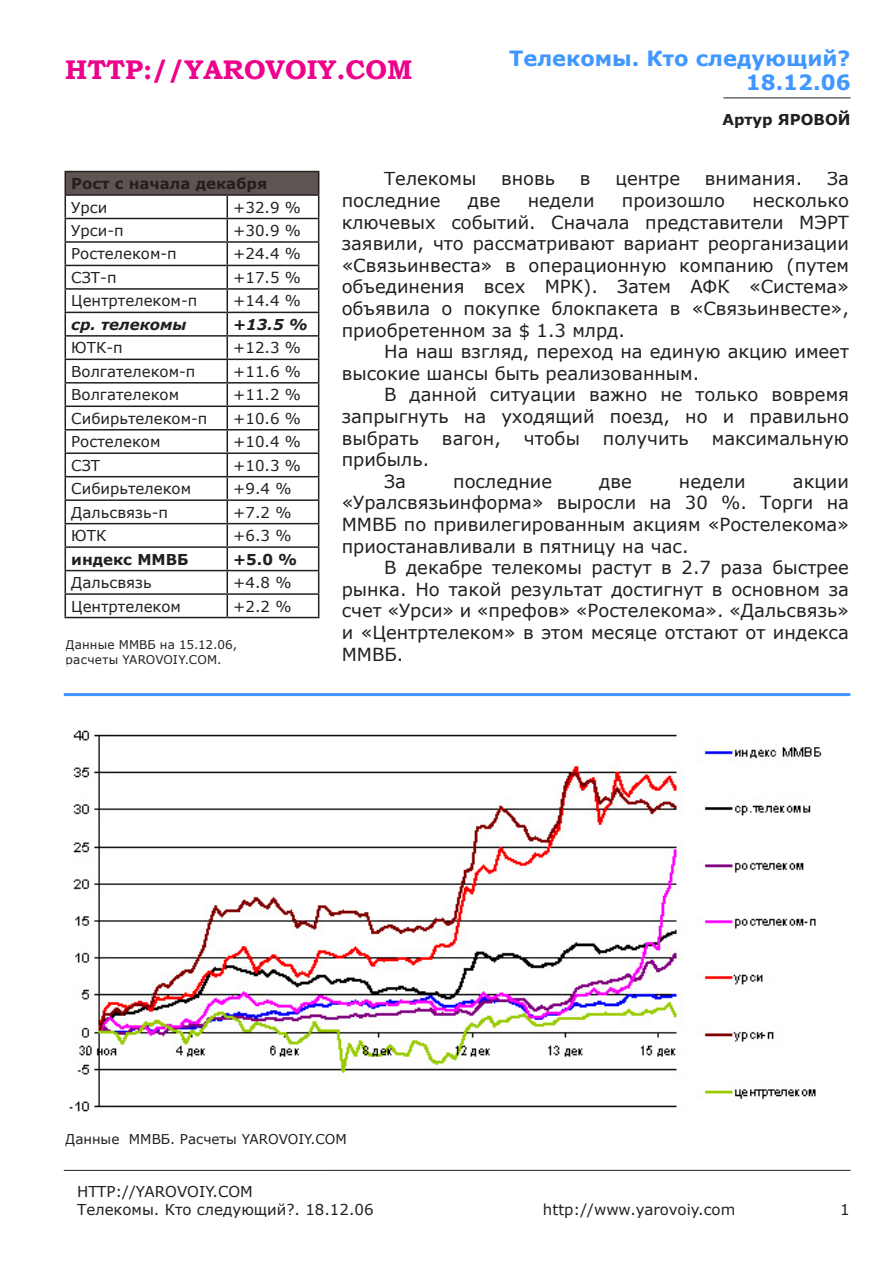
<style>
.page{position:relative;width:893px;height:1263px;background:#fff}
.page>*{position:absolute;margin:0;border:0;box-sizing:border-box;transform-origin:0 0}
.t1{font:700 27px "Bookman Old Style";color:#ed028c}
.t2{font:700 21px "Verdana";color:#3f97ff}
.t3{font:18px/21.6px "Verdana";color:#231f20;text-align:justify}
.t4{font:15px/18px "Verdana";color:#231f20}
.t5{font:700 15px "Verdana";color:#231f20}
.t6{font:italic 700 15px "Verdana";color:#231f20}
.t7{font:13.5px "Verdana";color:#231f20}
.t8{font:12px/14.4px "Verdana";letter-spacing:.01em;color:#231f20}
</style>
<div class="page">
<hr style="left:64px;top:1170px;width:786px;height:1px;background:#231f20">
<hr style="left:723px;top:98px;width:127px;height:1px;background:#231f20">
<hr style="left:64px;top:693px;width:786px;height:3px;background:#3f97ff">
<svg style="left:64px;top:170px;width:256px;height:449px"></svg>
<div style="left:65px;top:172px;width:254px;height:23px;background:#5e5553"></div>
<hr style="left:65px;top:171px;width:162px;height:1px;background:#231f20">
<hr style="left:227px;top:171px;width:92px;height:1px;background:#231f20">
<hr style="left:65px;top:194px;width:162px;height:2px;background:#231f20">
<hr style="left:227px;top:194px;width:92px;height:2px;background:#231f20">
<hr style="left:65px;top:218px;width:162px;height:1px;background:#231f20">
<hr style="left:227px;top:218px;width:92px;height:1px;background:#231f20">
<hr style="left:65px;top:241px;width:162px;height:2px;background:#231f20">
<hr style="left:227px;top:241px;width:92px;height:2px;background:#231f20">
<hr style="left:65px;top:265px;width:162px;height:1px;background:#231f20">
<hr style="left:227px;top:265px;width:92px;height:1px;background:#231f20">
<hr style="left:65px;top:288px;width:162px;height:2px;background:#231f20">
<hr style="left:227px;top:288px;width:92px;height:2px;background:#231f20">
<hr style="left:65px;top:312px;width:162px;height:1px;background:#231f20">
<hr style="left:227px;top:312px;width:92px;height:1px;background:#231f20">
<hr style="left:65px;top:335px;width:162px;height:2px;background:#231f20">
<hr style="left:227px;top:335px;width:92px;height:2px;background:#231f20">
<hr style="left:65px;top:359px;width:162px;height:1px;background:#231f20">
<hr style="left:227px;top:359px;width:92px;height:1px;background:#231f20">
<hr style="left:65px;top:382px;width:162px;height:2px;background:#231f20">
<hr style="left:227px;top:382px;width:92px;height:2px;background:#231f20">
<hr style="left:65px;top:405px;width:162px;height:2px;background:#231f20">
<hr style="left:227px;top:405px;width:92px;height:2px;background:#231f20">
<hr style="left:65px;top:429px;width:162px;height:1px;background:#231f20">
<hr style="left:227px;top:429px;width:92px;height:1px;background:#231f20">
<hr style="left:65px;top:452px;width:162px;height:2px;background:#231f20">
<hr style="left:227px;top:452px;width:92px;height:2px;background:#231f20">
<hr style="left:65px;top:476px;width:162px;height:1px;background:#231f20">
<hr style="left:227px;top:476px;width:92px;height:1px;background:#231f20">
<hr style="left:65px;top:499px;width:162px;height:2px;background:#231f20">
<hr style="left:227px;top:499px;width:92px;height:2px;background:#231f20">
<hr style="left:65px;top:523px;width:162px;height:1px;background:#231f20">
<hr style="left:227px;top:523px;width:92px;height:1px;background:#231f20">
<hr style="left:65px;top:546px;width:162px;height:2px;background:#231f20">
<hr style="left:227px;top:546px;width:92px;height:2px;background:#231f20">
<hr style="left:65px;top:570px;width:162px;height:1px;background:#231f20">
<hr style="left:227px;top:570px;width:92px;height:1px;background:#231f20">
<hr style="left:65px;top:593px;width:162px;height:2px;background:#231f20">
<svg style="left:65px;top:172px;width:1px;height:445px"></svg>
<hr style="left:227px;top:593px;width:92px;height:2px;background:#231f20">
<svg style="left:227px;top:196px;width:1px;height:421px"></svg>
<svg style="left:318px;top:172px;width:1px;height:445px"></svg>
<hr style="left:65px;top:617px;width:162px;height:1px;background:#231f20">
<hr style="left:227px;top:617px;width:92px;height:1px;background:#231f20">
<img style="left:69px;top:730px;width:753px;height:382px">
<h1 class="t1" style="left:65px;top:51px;width:349px">HTTP://YAROVOIY.COM</h1>
<p class="t2" style="left:509px;top:45px;width:343px">Телекомы. Кто следующий?</p>
<p class="t2" style="left:746px;top:69px;width:106px">18.12.06</p>
<p class="t5" style="left:722px;top:110px;width:130px">Артур ЯРОВОЙ</p>
<p class="t5" style="left:71px;top:174px;width:197px">Рост с начала декабря</p>
<p class="t4" style="left:71px;top:198px;width:38px">Урси</p>
<p class="t4" style="left:233px;top:198px;width:69px">+32.9 %</p>
<p class="t4" style="left:71px;top:221px;width:54px">Урси-п</p>
<p class="t4" style="left:233px;top:221px;width:69px">+30.9 %</p>
<p class="t4" style="left:71px;top:244px;width:107px">Ростелеком-п</p>
<p class="t4" style="left:233px;top:244px;width:69px">+24.4 %</p>
<p class="t4" style="left:71px;top:268px;width:47px">СЗТ-п</p>
<p class="t4" style="left:233px;top:268px;width:69px">+17.5 %</p>
<p class="t4" style="left:71px;top:291px;width:128px">Центртелеком-п</p>
<p class="t4" style="left:233px;top:291px;width:69px">+14.4 %</p>
<p class="t6" style="left:71px;top:315px;width:117px">ср. телекомы</p>
<p class="t6" style="left:233px;top:315px;width:76px">+13.5 %</p>
<p class="t4" style="left:71px;top:338px;width:53px">ЮТК-п</p>
<p class="t4" style="left:233px;top:338px;width:69px">+12.3 %</p>
<p class="t4" style="left:71px;top:362px;width:126px">Волгателеком-п</p>
<p class="t4" style="left:233px;top:362px;width:69px">+11.6 %</p>
<p class="t4" style="left:71px;top:385px;width:109px">Волгателеком</p>
<p class="t4" style="left:233px;top:385px;width:69px">+11.2 %</p>
<p class="t4" style="left:71px;top:409px;width:138px">Сибирьтелеком-п</p>
<p class="t4" style="left:233px;top:409px;width:69px">+10.6 %</p>
<p class="t4" style="left:71px;top:432px;width:91px">Ростелеком</p>
<p class="t4" style="left:233px;top:432px;width:69px">+10.4 %</p>
<p class="t4" style="left:71px;top:456px;width:30px">СЗТ</p>
<p class="t4" style="left:233px;top:456px;width:69px">+10.3 %</p>
<p class="t4" style="left:71px;top:479px;width:121px">Сибирьтелеком</p>
<p class="t4" style="left:233px;top:479px;width:60px">+9.4 %</p>
<p class="t4" style="left:71px;top:503px;width:98px">Дальсвязь-п</p>
<p class="t4" style="left:233px;top:503px;width:60px">+7.2 %</p>
<p class="t4" style="left:71px;top:526px;width:37px">ЮТК</p>
<p class="t4" style="left:233px;top:526px;width:60px">+6.3 %</p>
<p class="t5" style="left:71px;top:550px;width:119px">индекс ММВБ</p>
<p class="t5" style="left:233px;top:550px;width:65px">+5.0 %</p>
<p class="t4" style="left:71px;top:573px;width:82px">Дальсвязь</p>
<p class="t4" style="left:233px;top:573px;width:60px">+4.8 %</p>
<p class="t4" style="left:71px;top:597px;width:111px">Центртелеком</p>
<p class="t4" style="left:233px;top:597px;width:60px">+2.2 %</p>
<p class="t8" style="left:66px;top:637px;width:173px">Данные ММВБ на 15.12.06, расчеты YAROVOIY.COM.</p>
<p class="t3" style="left:384px;top:167px;width:94px">Телекомы</p>
<p class="t3" style="left:501px;top:167px;width:56px">вновь</p>
<p class="t3" style="left:580px;top:167px;width:12px">в</p>
<p class="t3" style="left:615px;top:167px;width:66px">центре</p>
<p class="t3" style="left:705px;top:167px;width:99px">внимания.</p>
<p class="t3" style="left:827px;top:167px;width:23px">За</p>
<p class="t3" style="left:342px;top:189px;width:100px">последние</p>
<p class="t3" style="left:468px;top:189px;width:34px">две</p>
<p class="t3" style="left:528px;top:189px;width:68px">недели</p>
<p class="t3" style="left:622px;top:189px;width:105px">произошло</p>
<p class="t3" style="left:342px;top:189px;width:509px;text-indent:411px">несколько ключевых событий. Сначала представители МЭРТ заявили, что рассматривают вариант реорганизации «Связьинвеста» в операционную компанию (путем объединения всех МРК). Затем АФК «Система» объявила о покупке блокпакета в «Связьинвесте», приобретенном за $ 1.3 млрд.</p>
<p class="t3" style="left:342px;top:340px;width:509px;text-indent:43px">На наш взгляд, переход на единую акцию имеет высокие шансы быть реализованным.</p>
<p class="t3" style="left:342px;top:383px;width:509px;text-indent:43px">В данной ситуации важно не только вовремя запрыгнуть на уходящий поезд, но и правильно выбрать</p>
<p class="t3" style="left:442px;top:427px;width:60px">вагон,</p>
<p class="t3" style="left:524px;top:427px;width:58px">чтобы</p>
<p class="t3" style="left:603px;top:427px;width:87px">получить</p>
<p class="t3" style="left:712px;top:427px;width:139px">максимальную</p>
<p class="t3" style="left:384px;top:448px;width:47px;text-indent:-43px">прибыль.<br>За</p>
<p class="t3" style="left:453px;top:470px;width:100px">последние</p>
<p class="t3" style="left:599px;top:470px;width:34px">две</p>
<p class="t3" style="left:679px;top:470px;width:68px">недели</p>
<p class="t3" style="left:342px;top:470px;width:509px;text-indent:451px">акции «Уралсвязьинформа» выросли на 30 %. Торги на ММВБ по привилегированным акциям «Ростелекома» приостанавливали в пятницу на час.</p>
<p class="t3" style="left:342px;top:556px;width:509px;text-indent:43px">В декабре телекомы растут в 2.7 раза быстрее рынка. Но такой результат достигнут в основном за счет «Урси» и «префов» «Ростелекома». «Дальсвязь» и «Центртелеком» в этом месяце отстают от индекса ММВБ.</p>
<p class="t7" style="left:65px;top:1130px;width:283px">Данные ММВБ. Расчеты YAROVOIY.COM</p>
<p class="t4" style="left:77px;top:1182px;width:298px">HTTP://YAROVOIY.COM<br>Телекомы. Кто следующий?. 18.12.06</p>
<p class="t4" style="left:543px;top:1200px;width:194px">http://www.yarovoiy.com</p>
<p class="t4" style="left:840px;top:1200px;width:11px">1</p>
</div>
